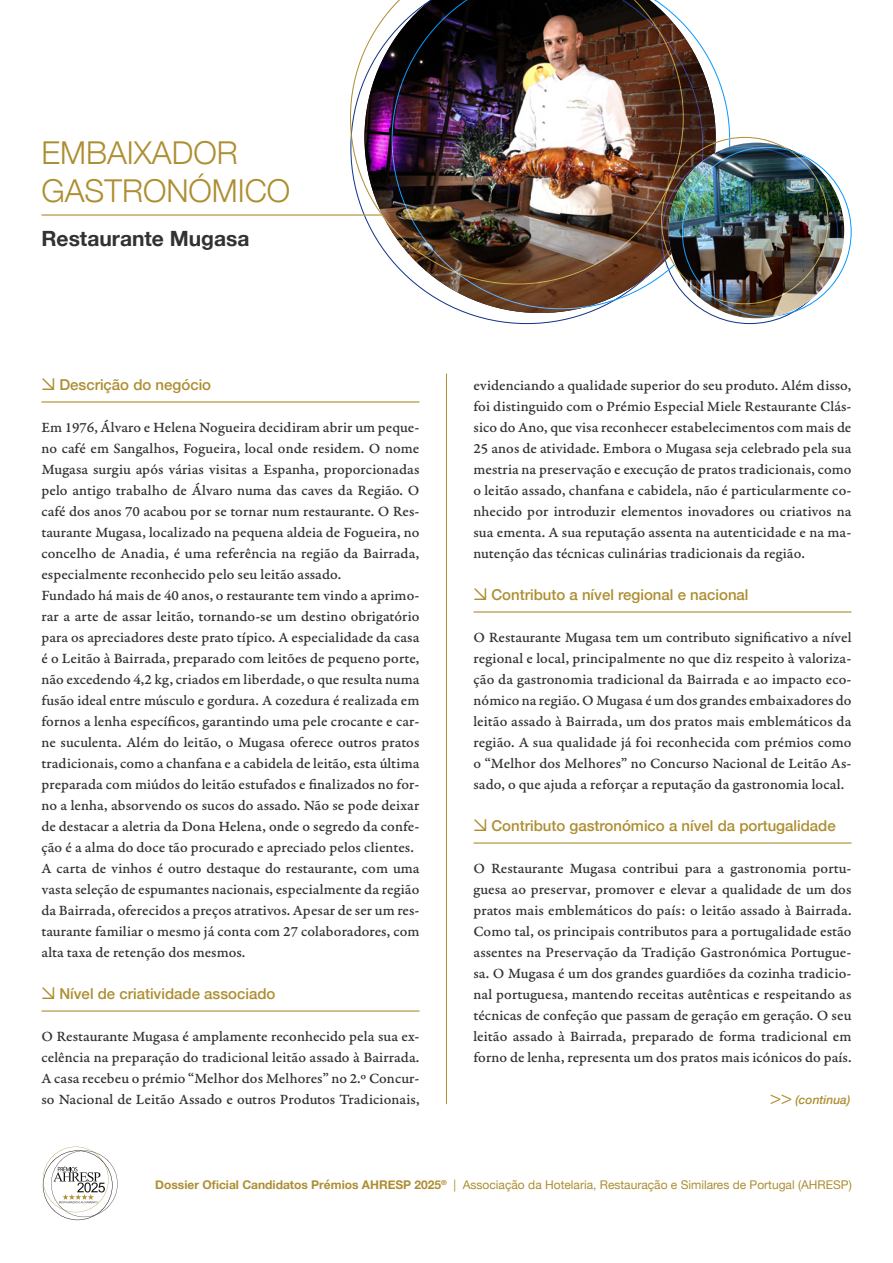
<style>
.page{position:relative;width:893px;height:1263px;background:#fff}
.page>*{position:absolute;margin:0;border:0;box-sizing:border-box;transform-origin:0 0}
.t1{font:300 31.5px/37.8px "Helvetica Neue";color:#ad8e31}
.t2{font:700 21px "Helvetica Neue";color:#323232}
.t3{font:15px/21px "Garamond Premr Pro Med Capt";color:#323232;text-align:justify}
.t4{font:500 15px "Helvetica Neue";color:#ad8e31}
.t5{font:12px "Helvetica Neue";color:#ad8e31}
.t6{font:italic 500 12px "Helvetica Neue";color:#ad8e31}
.s1{font-family:"Cooper Hewitt"}
.s2{font-family:"Cooper Hewitt";font-style:normal}
.s3{font-weight:700}
</style>
<div class="page">
<svg style="left:43px;top:1147px;width:75px;height:73px"></svg>
<hr style="left:473px;top:611px;width:378px;height:1px;background:#ad8e31">
<hr style="left:473px;top:842px;width:378px;height:1px;background:#ad8e31">
<hr style="left:41px;top:401px;width:378px;height:1px;background:#ad8e31">
<hr style="left:41px;top:1010px;width:378px;height:1px;background:#ad8e31">
<hr style="left:41px;top:214px;width:409px;height:2px;background:#ad8e31">
<svg style="left:455px;top:309px;width:248px;height:15px"></svg>
<img style="left:350px;top:7px;width:42px;height:254px">
<img style="left:392px;top:0;width:338px;height:309px">
<img style="left:668px;top:143px;width:176px;height:175px;border-radius:88px">
<hr style="left:446px;top:374px;width:1px;height:730px;background:#ad8e31">
<p class="t1" style="left:41px;top:131px;width:250px">EMBAIXADOR<br>GASTRONÓMICO</p>
<p class="t2" style="left:41px;top:222px;width:210px">Restaurante Mugasa</p>
<p class="t4" style="left:41px;top:373px;width:171px"><span class="s1">↘</span> Descrição do negócio</p>
<p class="t3" style="left:41px;top:417px;width:380px">Em 1976, Álvaro e Helena Nogueira decidiram abrir um peque&shy;no café em Sangalhos, Fogueira, local onde residem. O nome Mugasa surgiu após várias visitas a Espanha, proporcionadas pelo antigo trabalho de Álvaro numa das caves da Região. O café dos anos 70 acabou por se tornar num restaurante. O Res&shy;taurante Mugasa, localizado na pequena aldeia de Fogueira, no concelho de Anadia, é uma referência na região da Bairrada, especialmente reconhecido pelo seu leitão assado.</p>
<p class="t3" style="left:41px;top:585px;width:380px">Fundado há mais de 40 anos, o restaurante tem vindo a aprimo&shy;rar a arte de assar leitão, tornando-se um destino obrigatório para os apreciadores deste prato típico. A especialidade da casa é o Leitão à Bairrada, preparado com leitões de pequeno porte, não excedendo 4,2 kg, criados em liberdade, o que resulta numa fusão ideal entre músculo e gordura. A cozedura é realizada em fornos a lenha específicos, garantindo uma pele crocante e car&shy;ne suculenta. Além do leitão, o Mugasa oferece outros pratos tradicionais, como a chanfana e a cabidela de leitão, esta última preparada com miúdos do leitão estufados e finalizados no for&shy;no a lenha, absorvendo os sucos do assado. Não se pode deixar de destacar a aletria da Dona Helena, onde o segredo da confe&shy;ção é a alma do doce tão procurado e apreciado pelos clientes.</p>
<p class="t3" style="left:41px;top:858px;width:380px">A carta de vinhos é outro destaque do restaurante, com uma vasta seleção de espumantes nacionais, especialmente da região da Bairrada, oferecidos a preços atrativos. Apesar de ser um res&shy;taurante familiar o mesmo já conta com 27 colaboradores, com alta taxa de retenção dos mesmos.</p>
<p class="t4" style="left:41px;top:982px;width:235px"><span class="s1">↘</span> Nível de criatividade associado</p>
<p class="t3" style="left:41px;top:1026px;width:380px">O Restaurante Mugasa é amplamente reconhecido pela sua ex&shy;celência na preparação do tradicional leitão assado à Bairrada.<br>A casa recebeu o prémio “Melhor dos Melhores” no 2.º Concur&shy;so Nacional de Leitão Assado e outros Produtos Tradicionais,</p>
<p class="t3" style="left:473px;top:375px;width:380px">evidenciando a qualidade superior do seu produto. Além disso, foi distinguido com o Prémio Especial Miele Restaurante Clás&shy;sico do Ano, que visa reconhecer estabelecimentos com mais de 25 anos de atividade. Embora o Mugasa seja celebrado pela sua mestria na preservação e execução de pratos tradicionais, como o leitão assado, chanfana e cabidela, não é particularmente co&shy;nhecido por introduzir elementos inovadores ou criativos na sua ementa. A sua reputação assenta na autenticidade e na ma&shy;nutenção das técnicas culinárias tradicionais da região.</p>
<p class="t4" style="left:473px;top:583px;width:277px"><span class="s1">↘</span> Contributo a nível regional e nacional</p>
<p class="t3" style="left:473px;top:627px;width:380px">O Restaurante Mugasa tem um contributo significativo a nível regional e local, principalmente no que diz respeito à valoriza&shy;ção da gastronomia tradicional da Bairrada e ao impacto eco&shy;nómico na região. O Mugasa é um dos grandes embaixadores do leitão assado à Bairrada, um dos pratos mais emblemáticos da região. A sua qualidade já foi reconhecida com prémios como o “Melhor dos Melhores” no Concurso Nacional de Leitão As&shy;sado, o que ajuda a reforçar a reputação da gastronomia local.</p>
<p class="t4" style="left:473px;top:814px;width:364px"><span class="s1">↘</span> Contributo gastronómico a nível da portugalidade</p>
<p class="t3" style="left:473px;top:858px;width:380px">O Restaurante Mugasa contribui para a gastronomia portu&shy;guesa ao preservar, promover e elevar a qualidade de um dos pratos mais emblemáticos do país: o leitão assado à Bairrada.<br>Como tal, os principais contributos para a portugalidade estão assentes na Preservação da Tradição Gastronómica Portugue&shy;sa. O Mugasa é um dos grandes guardiões da cozinha tradicio&shy;nal portuguesa, mantendo receitas autênticas e respeitando as técnicas de confeção que passam de geração em geração. O seu leitão assado à Bairrada, preparado de forma tradicional em forno de lenha, representa um dos pratos mais icónicos do país.</p>
<p class="t6" style="left:770px;top:1089px;width:82px"><span class="s2">►►</span> (continua)</p>
<p class="t5" style="left:155px;top:1176px;width:698px"><span class="s3">Dossier Oficial Candidatos Prémios AHRESP 2025</span><sup>®</sup> | Associação da Hotelaria, Restauração e Similares de Portugal (AHRESP)</p>
</div>
